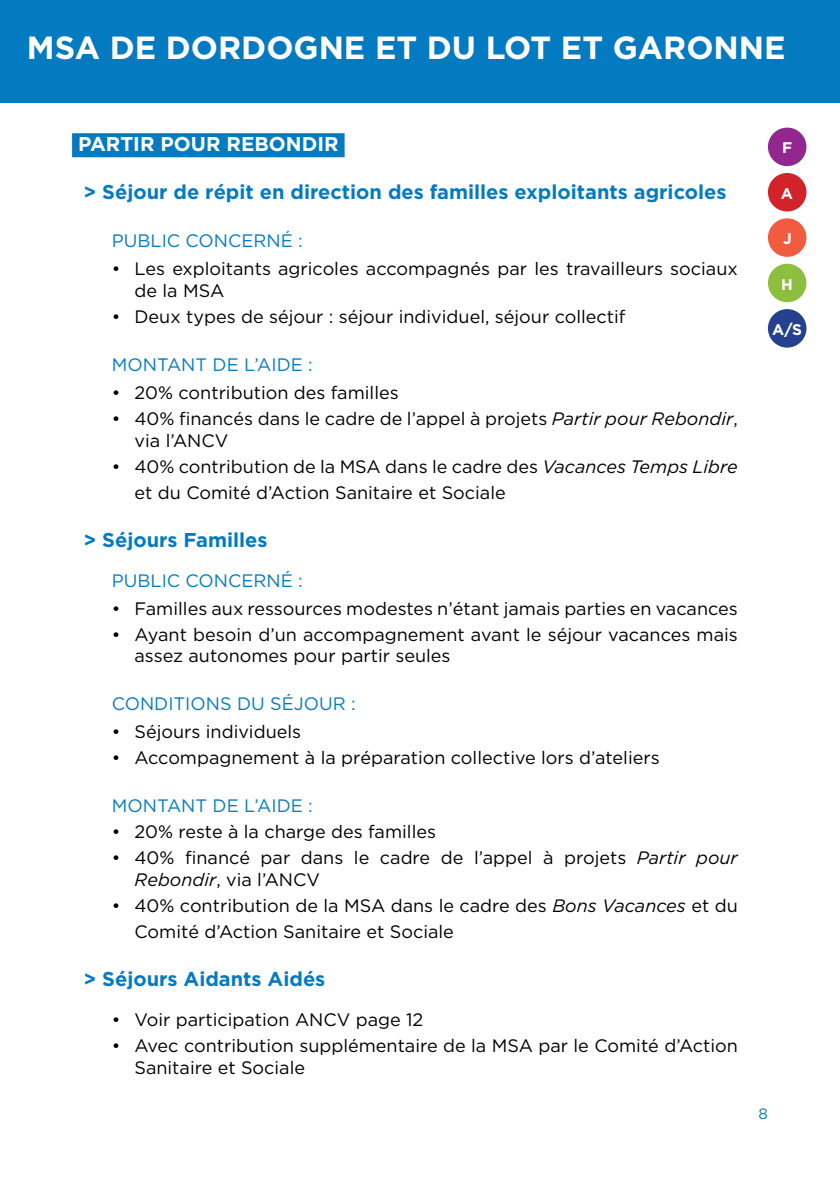
<style>
.page{position:relative;width:840px;height:1191px;background:#fff}
.page>*{position:absolute;margin:0;border:0;box-sizing:border-box;transform-origin:0 0}
.t1{font:700 32px "Gotham";color:#fff}
.t2{font:700 20px "Gotham";color:#047bc1}
.t3{font:700 20px "Gotham";color:#fff}
.t4{font:18px/21.6px "Gotham";color:#000}
.t5{font:18px "Gotham";color:#047bc1}
.t6{font:700 15.4px "Gotham";color:#fff}
.t7{font:15px "Gotham";color:#047bc1}
.s1{font-style:italic}
</style>
<div class="page">
<div style="left:72px;top:133px;width:272px;height:24px;background:#047bc1"></div>
<div style="left:0;top:0;width:839px;height:103px;background:#047bc1"></div>
<div style="left:767px;top:128px;width:39px;height:38px;background:#92278f;border-radius:50%"></div>
<div style="left:767px;top:173px;width:39px;height:38px;background:#d2232a;border-radius:50%"></div>
<div style="left:767px;top:218px;width:39px;height:39px;background:#f15b40;border-radius:50%"></div>
<div style="left:767px;top:264px;width:39px;height:38px;background:#8ebe3f;border-radius:50%"></div>
<div style="left:767px;top:309px;width:39px;height:38px;background:#25408f;border-radius:50%"></div>
<h1 class="t1" style="left:27px;top:29px;width:759px">MSA DE DORDOGNE ET DU LOT ET GARONNE</h1>
<p class="t3" style="left:78px;top:133px;width:262px">PARTIR POUR REBONDIR</p>
<p class="t2" style="left:83px;top:181px;width:644px">&gt; Séjour de répit en direction des familles exploitants agricoles</p>
<p class="t5" style="left:112px;top:231px;width:192px">PUBLIC CONCERNÉ :</p>
<p class="t4" style="left:134px;top:258px;width:604px;text-indent:-23px">• Les exploitants agricoles accompagnés par les travailleurs sociaux de la MSA</p>
<p class="t4" style="left:112px;top:305px;width:515px">• Deux types de séjour : séjour individuel, séjour collectif</p>
<p class="t5" style="left:112px;top:354px;width:202px">MONTANT DE L’AIDE :</p>
<p class="t4" style="left:112px;top:381px;width:288px">• 20% contribution des familles</p>
<p class="t4" style="left:134px;top:407px;width:604px;text-indent:-23px">• 40% financés dans le cadre de l’appel à projets <span class="s1">Partir pour Rebondir</span>, via l’ANCV</p>
<p class="t4" style="left:134px;top:453px;width:604px;line-height:26px;text-indent:-23px">• 40% contribution de la MSA dans le cadre des <span class="s1">Vacances Temps Libre </span>et du Comité d’Action Sanitaire et Sociale</p>
<p class="t2" style="left:83px;top:528px;width:185px">&gt; Séjours Familles</p>
<p class="t5" style="left:112px;top:570px;width:192px">PUBLIC CONCERNÉ :</p>
<p class="t4" style="left:112px;top:597px;width:627px">• Familles aux ressources modestes n’étant jamais parties en vacances</p>
<p class="t4" style="left:134px;top:623px;width:604px;text-indent:-23px">• Ayant besoin d’un accompagnement avant le séjour vacances mais assez autonomes pour partir seules</p>
<p class="t5" style="left:112px;top:694px;width:245px">CONDITIONS DU SÉJOUR :</p>
<p class="t4" style="left:112px;top:721px;width:191px">• Séjours individuels</p>
<p class="t4" style="left:112px;top:747px;width:549px">• Accompagnement à la préparation collective lors d’ateliers</p>
<p class="t5" style="left:112px;top:796px;width:202px">MONTANT DE L’AIDE :</p>
<p class="t4" style="left:112px;top:821px;width:325px">• 20% reste à la charge des familles</p>
<p class="t4" style="left:134px;top:846px;width:604px;text-indent:-23px">• 40% financé par dans le cadre de l’appel à projets <span class="s1">Partir pour<br>Rebondir</span>, via l’ANCV</p>
<p class="t4" style="left:134px;top:892px;width:604px;line-height:26px;text-indent:-23px">• 40% contribution de la MSA dans le cadre des <span class="s1">Bons Vacances</span> et du<br>Comité d’Action Sanitaire et Sociale</p>
<p class="t2" style="left:83px;top:967px;width:243px">&gt; Séjours Aidants Aidés</p>
<p class="t4" style="left:112px;top:1008px;width:313px">• Voir participation ANCV page 12</p>
<p class="t4" style="left:134px;top:1034px;width:604px;text-indent:-23px">• Avec contribution supplémentaire de la MSA par le Comité d’Action<br>Sanitaire et Sociale</p>
<p class="t6" style="left:781px;top:138px;width:12px">F</p>
<p class="t6" style="left:780px;top:185px;width:14px">A</p>
<p class="t6" style="left:782px;top:229px;width:10px">J</p>
<p class="t6" style="left:780px;top:275px;width:13px">H</p>
<p class="t6" style="left:771px;top:320px;width:31px">A/S</p>
<p class="t7" style="left:758px;top:1105px;width:11px">8</p>
</div>
